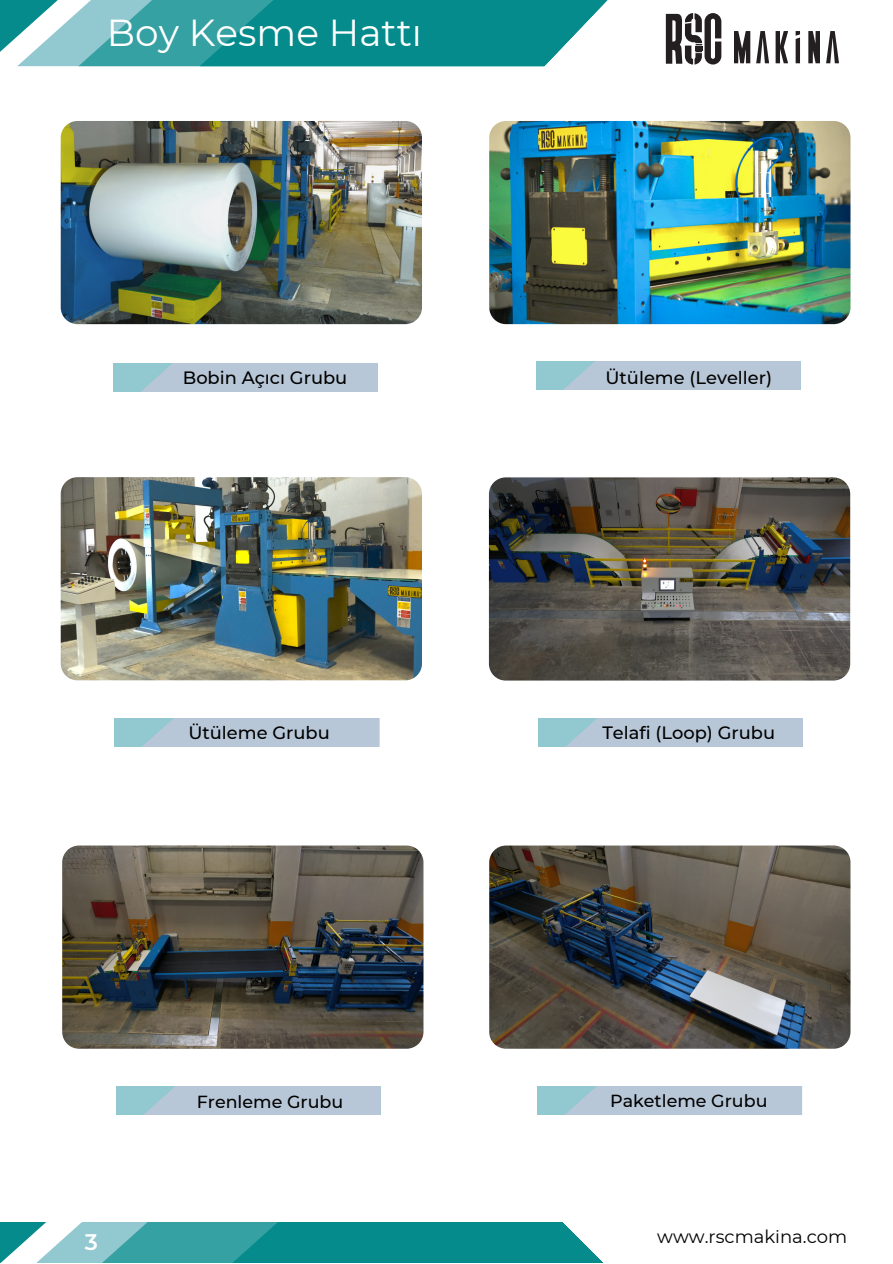
<style>
.page{position:relative;width:893px;height:1264px;background:#fff}
.page>*{position:absolute;margin:0;border:0;box-sizing:border-box;transform-origin:0 0}
.t1{font:37.5px "Montserrat";color:#fff}
.t2{font:600 22.5px "Montserrat";color:#fff}
.t3{font:18px "Montserrat";color:#000}
.t4{font:500 17.85px "Montserrat";color:#000}
.t5{font:500 17.4px "Montserrat";color:#000}
</style>
<div class="page">
<img style="left:61px;top:121px;width:361px;height:203px;border-radius:17px">
<img style="left:61px;top:477px;width:361px;height:203px;border-radius:17px">
<img style="left:489px;top:477px;width:361px;height:203px;border-radius:17px">
<img style="left:62px;top:845px;width:361px;height:203px;border-radius:17px">
<img style="left:489px;top:845px;width:361px;height:203px;border-radius:17px">
<svg style="left:114px;top:363px;width:264px;height:29px;background:#b1c7d5"></svg>
<svg style="left:536px;top:361px;width:264px;height:28px;background:#b1c7d5"></svg>
<svg style="left:115px;top:718px;width:264px;height:28px;background:#b1c7d5"></svg>
<svg style="left:538px;top:718px;width:264px;height:28px;background:#b1c7d5"></svg>
<svg style="left:0;top:1086px;width:802px;height:176px"></svg>
<img style="left:489px;top:121px;width:361px;height:203px;border-radius:17px">
<svg style="left:0;top:0;width:839px;height:67px"></svg>
<p class="t1" style="left:107px;top:9px;width:316px">Boy Kesme Hattı</p>
<p class="t4" style="left:183px;top:366px;width:166px">Bobi n Açıcı Grubu</p>
<p class="t4" style="left:605px;top:367px;width:168px">Ütüleme (Leveller)</p>
<p class="t4" style="left:188px;top:721px;width:143px">Ütüleme Grubu</p>
<p class="t4" style="left:602px;top:721px;width:174px">Telafi (Loop) Grubu</p>
<p class="t5" style="left:197px;top:1091px;width:148px">Frenleme Grubu</p>
<p class="t5" style="left:610px;top:1089px;width:159px">Paketleme Grubu</p>
<p class="t2" style="left:85px;top:1227px;width:15px">3</p>
<p class="t3" style="left:657px;top:1225px;width:191px">www.rscmaki na.com</p>
</div>
